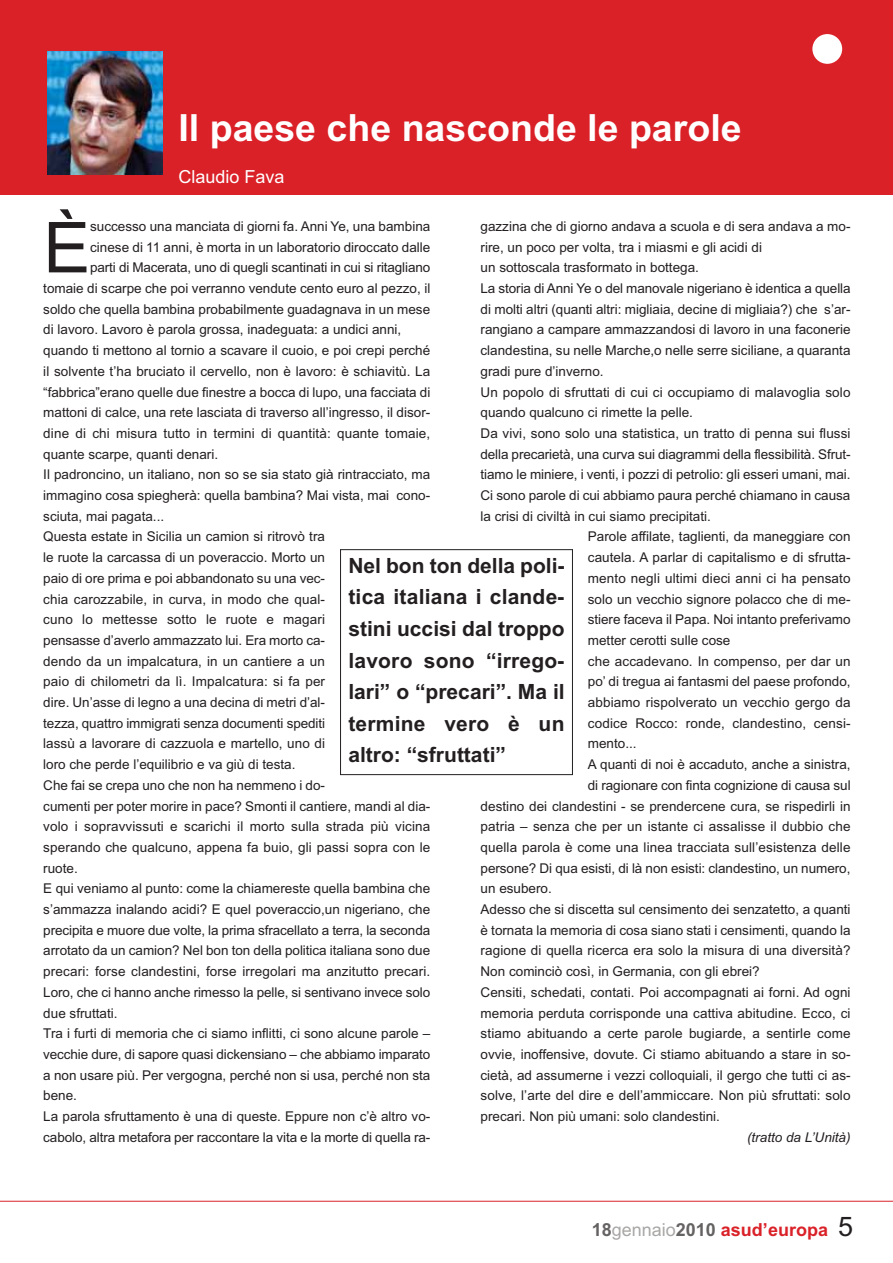
<style>
.page{position:relative;width:893px;height:1263px;background:#fff}
.page>*{position:absolute;margin:0;border:0;box-sizing:border-box;transform-origin:0 0}
.t1{font:70.35px "Arial";color:#231f20}
.t2{font:700 37.5px "Arial";color:#fff}
.t3{font:700 21px/31.7px "Arial";color:#231f20;text-align:justify}
.t4{font:700 18px "Arial";color:#da2128}
.t5{font:18px "Arial";color:#fff}
.t6{font:13.5px "Arial";color:#231f20}
.t7{font:italic 13.5px "Arial";color:#231f20}
.s1{color:#656262}
.s2{font-weight:400;color:#a9a7a6}
.s3{font-weight:400;font-size:27px;color:#231f20}
</style>
<div class="page">
<div style="left:0;top:0;width:892px;height:194px;background:#da2128"></div>
<hr style="left:0;top:1201px;width:892px;height:1px;background:#da2128">
<div style="left:812px;top:34px;width:30px;height:30px;background:#fff;border-radius:50%"></div>
<img style="left:48px;top:51px;width:114px;height:123px">
<hr style="left:340px;top:549px;width:1px;height:226px;background:#231f20">
<hr style="left:572px;top:549px;width:1px;height:226px;background:#231f20">
<hr style="left:340px;top:549px;width:233px;height:1px;background:#231f20">
<hr style="left:340px;top:774px;width:233px;height:1px;background:#231f20">
<h2 class="t2" style="left:178px;top:114px;width:564px">Il paese che nasconde le parole</h2>
<h3 class="t5" style="left:178px;top:170px;width:108px">Claudio Fava</h3>
<h1 class="t1" style="left:43px;top:222px;width:48px">È</h1>
<p class="t6" style="left:90px;top:221px;width:341px">successo una manciata di giorni fa. Anni Ye, una bambina</p>
<p class="t6" style="left:480px;top:221px;width:371px">gazzina che di giorno andava a scuola e di sera andava a mo-</p>
<p class="t6" style="left:480px;top:242px;width:283px">rire, un poco per volta, tra i miasmi e gli acidi di</p>
<p class="t6" style="left:480px;top:263px;width:220px">un sottoscala trasformato in bottega.</p>
<p class="t6" style="left:480px;top:283px;width:371px">La storia di Anni Ye o del manovale nigeriano è identica a quella</p>
<p class="t6" style="left:480px;top:304px;width:371px">di molti altri (quanti altri: migliaia, decine di migliaia?) che s’ar-</p>
<p class="t6" style="left:480px;top:325px;width:371px">rangiano a campare ammazzandosi di lavoro in una faconerie</p>
<p class="t6" style="left:480px;top:346px;width:371px">clandestina, su nelle Marche,o nelle serre siciliane, a quaranta</p>
<p class="t6" style="left:480px;top:366px;width:125px">gradi pure d’inverno.</p>
<p class="t6" style="left:480px;top:387px;width:371px">Un popolo di sfruttati di cui ci occupiamo di malavoglia solo</p>
<p class="t6" style="left:480px;top:408px;width:214px">quando qualcuno ci rimette la pelle.</p>
<p class="t6" style="left:480px;top:428px;width:371px">Da vivi, sono solo una statistica, un tratto di penna sui flussi</p>
<p class="t6" style="left:480px;top:449px;width:371px">della precarietà, una curva sui diagrammi della flessibilità. Sfrut-</p>
<p class="t6" style="left:480px;top:470px;width:371px">tiamo le miniere, i venti, i pozzi di petrolio: gli esseri umani, mai.</p>
<p class="t6" style="left:480px;top:490px;width:371px">Ci sono parole di cui abbiamo paura perché chiamano in causa</p>
<p class="t6" style="left:480px;top:511px;width:232px">la crisi di civiltà in cui siamo precipitati.</p>
<p class="t6" style="left:588px;top:532px;width:264px">Parole affilate, taglienti, da maneggiare con</p>
<p class="t6" style="left:588px;top:553px;width:264px">cautela. A parlar di capitalismo e di sfrutta-</p>
<p class="t6" style="left:588px;top:573px;width:264px">mento negli ultimi dieci anni ci ha pensato</p>
<p class="t6" style="left:588px;top:594px;width:264px">solo un vecchio signore polacco che di me-</p>
<p class="t6" style="left:588px;top:615px;width:264px">stiere faceva il Papa. Noi intanto preferivamo</p>
<p class="t6" style="left:588px;top:635px;width:144px">metter cerotti sulle cose</p>
<p class="t6" style="left:588px;top:656px;width:264px">che accadevano. In compenso, per dar un</p>
<p class="t6" style="left:588px;top:677px;width:264px">po’ di tregua ai fantasmi del paese profondo,</p>
<p class="t6" style="left:588px;top:697px;width:264px">abbiamo rispolverato un vecchio gergo da</p>
<p class="t6" style="left:588px;top:718px;width:264px">codice Rocco: ronde, clandestino, censi-</p>
<p class="t6" style="left:588px;top:739px;width:50px">mento...</p>
<p class="t6" style="left:588px;top:760px;width:264px">A quanti di noi è accaduto, anche a sinistra,</p>
<p class="t6" style="left:588px;top:780px;width:264px">di ragionare con finta cognizione di causa sul</p>
<p class="t6" style="left:480px;top:801px;width:371px">destino dei clandestini - se prendercene cura, se rispedirli in</p>
<p class="t6" style="left:480px;top:822px;width:371px">patria – senza che per un istante ci assalisse il dubbio che</p>
<p class="t6" style="left:480px;top:842px;width:371px">quella parola è come una linea tracciata sull’esistenza delle</p>
<p class="t6" style="left:480px;top:863px;width:371px">persone? Di qua esisti, di là non esisti: clandestino, un numero,</p>
<p class="t6" style="left:480px;top:884px;width:73px">un esubero.</p>
<p class="t6" style="left:480px;top:904px;width:371px">Adesso che si discetta sul censimento dei senzatetto, a quanti</p>
<p class="t6" style="left:480px;top:925px;width:371px">è tornata la memoria di cosa siano stati i censimenti, quando la</p>
<p class="t6" style="left:480px;top:946px;width:371px">ragione di quella ricerca era solo la misura di una diversità?</p>
<p class="t6" style="left:480px;top:966px;width:281px">Non cominciò così, in Germania, con gli ebrei?</p>
<p class="t6" style="left:480px;top:987px;width:371px">Censiti, schedati, contati. Poi accompagnati ai forni. Ad ogni</p>
<p class="t6" style="left:480px;top:1008px;width:371px">memoria perduta corrisponde una cattiva abitudine. Ecco, ci</p>
<p class="t6" style="left:480px;top:1029px;width:371px">stiamo abituando a certe parole bugiarde, a sentirle come</p>
<p class="t6" style="left:480px;top:1049px;width:371px">ovvie, inoffensive, dovute. Ci stiamo abituando a stare in so-</p>
<p class="t6" style="left:480px;top:1070px;width:371px">cietà, ad assumerne i vezzi colloquiali, il gergo che tutti ci as-</p>
<p class="t6" style="left:480px;top:1091px;width:371px">solve, l’arte del dire e dell’ammiccare. Non più sfruttati: solo</p>
<p class="t6" style="left:480px;top:1111px;width:241px">precari. Non più umani: solo clandestini.</p>
<p class="t7" style="left:747px;top:1132px;width:105px">(tratto da L’Unità)</p>
<p class="t6" style="left:90px;top:242px;width:341px">cinese di 11 anni, è morta in un laboratorio diroccato dalle</p>
<p class="t6" style="left:90px;top:263px;width:341px">parti di Macerata, uno di quegli scantinati in cui si ritagliano</p>
<p class="t6" style="left:43px;top:283px;width:388px">tomaie di scarpe che poi verranno vendute cento euro al pezzo, il</p>
<p class="t6" style="left:43px;top:304px;width:388px">soldo che quella bambina probabilmente guadagnava in un mese</p>
<p class="t6" style="left:43px;top:325px;width:359px">di lavoro. Lavoro è parola grossa, inadeguata: a undici anni,</p>
<p class="t6" style="left:43px;top:346px;width:388px">quando ti mettono al tornio a scavare il cuoio, e poi crepi perché</p>
<p class="t6" style="left:43px;top:366px;width:388px">il solvente t’ha bruciato il cervello, non è lavoro: è schiavitù. La</p>
<p class="t6" style="left:43px;top:387px;width:388px">“fabbrica”erano quelle due finestre a bocca di lupo, una facciata di</p>
<p class="t6" style="left:43px;top:408px;width:388px">mattoni di calce, una rete lasciata di traverso all’ingresso, il disor-</p>
<p class="t6" style="left:43px;top:428px;width:388px">dine di chi misura tutto in termini di quantità: quante tomaie,</p>
<p class="t6" style="left:43px;top:449px;width:176px">quante scarpe, quanti denari.</p>
<p class="t6" style="left:43px;top:470px;width:388px">Il padroncino, un italiano, non so se sia stato già rintracciato, ma</p>
<p class="t6" style="left:43px;top:490px;width:388px">immagino cosa spiegherà: quella bambina? Mai vista, mai cono-</p>
<p class="t6" style="left:43px;top:511px;width:122px">sciuta, mai pagata...</p>
<p class="t6" style="left:43px;top:532px;width:283px">Questa estate in Sicilia un camion si ritrovò tra</p>
<p class="t6" style="left:43px;top:553px;width:283px">le ruote la carcassa di un poveraccio. Morto un</p>
<p class="t6" style="left:43px;top:573px;width:283px">paio di ore prima e poi abbandonato su una vec-</p>
<p class="t6" style="left:43px;top:594px;width:283px">chia carozzabile, in curva, in modo che qual-</p>
<p class="t6" style="left:43px;top:615px;width:283px">cuno lo mettesse sotto le ruote e magari</p>
<p class="t6" style="left:43px;top:635px;width:283px">pensasse d’averlo ammazzato lui. Era morto ca-</p>
<p class="t6" style="left:43px;top:656px;width:283px">dendo da un impalcatura, in un cantiere a un</p>
<p class="t6" style="left:43px;top:677px;width:283px">paio di chilometri da lì. Impalcatura: si fa per</p>
<p class="t6" style="left:43px;top:697px;width:283px">dire. Un’asse di legno a una decina di metri d’al-</p>
<p class="t6" style="left:43px;top:718px;width:283px">tezza, quattro immigrati senza documenti spediti</p>
<p class="t6" style="left:43px;top:739px;width:283px">lassù a lavorare di cazzuola e martello, uno di</p>
<p class="t6" style="left:43px;top:760px;width:254px">loro che perde l’equilibrio e va giù di testa.</p>
<p class="t6" style="left:43px;top:780px;width:283px">Che fai se crepa uno che non ha nemmeno i do-</p>
<p class="t6" style="left:43px;top:801px;width:388px">cumenti per poter morire in pace? Smonti il cantiere, mandi al dia-</p>
<p class="t6" style="left:43px;top:822px;width:388px">volo i sopravvissuti e scarichi il morto sulla strada più vicina</p>
<p class="t6" style="left:43px;top:842px;width:388px">sperando che qualcuno, appena fa buio, gli passi sopra con le</p>
<p class="t6" style="left:43px;top:863px;width:36px">ruote.</p>
<p class="t6" style="left:43px;top:884px;width:388px">E qui veniamo al punto: come la chiamereste quella bambina che</p>
<p class="t6" style="left:43px;top:904px;width:388px">s’ammazza inalando acidi? E quel poveraccio,un nigeriano, che</p>
<p class="t6" style="left:43px;top:925px;width:388px">precipita e muore due volte, la prima sfracellato a terra, la seconda</p>
<p class="t6" style="left:43px;top:946px;width:388px">arrotato da un camion? Nel bon ton della politica italiana sono due</p>
<p class="t6" style="left:43px;top:966px;width:388px">precari: forse clandestini, forse irregolari ma anzitutto precari.</p>
<p class="t6" style="left:43px;top:987px;width:388px">Loro, che ci hanno anche rimesso la pelle, si sentivano invece solo</p>
<p class="t6" style="left:43px;top:1008px;width:76px">due sfruttati.</p>
<p class="t6" style="left:43px;top:1029px;width:388px">Tra i furti di memoria che ci siamo inflitti, ci sono alcune parole –</p>
<p class="t6" style="left:43px;top:1049px;width:388px">vecchie dure, di sapore quasi dickensiano – che abbiamo imparato</p>
<p class="t6" style="left:43px;top:1070px;width:388px">a non usare più. Per vergogna, perché non si usa, perché non sta</p>
<p class="t6" style="left:43px;top:1091px;width:35px">bene.</p>
<p class="t6" style="left:43px;top:1111px;width:388px">La parola sfruttamento è una di queste. Eppure non c’è altro vo-</p>
<p class="t6" style="left:43px;top:1132px;width:388px">cabolo, altra metafora per raccontare la vita e la morte di quella ra-</p>
<h3 class="t3" style="left:348px;top:552px;width:218px">Nel bon ton della poli&shy;tica italiana i clande&shy;stini uccisi dal troppo lavoro sono “irrego&shy;lari” o “precari”. Ma il termine vero è un altro: “sfruttati”</h3>
<h3 class="t4" style="left:591px;top:1223px;width:263px"><span class="s1">18</span><span class="s2">gennaio</span><span class="s1">2010</span> asud’europa <span class="s3">5</span></h3>
</div>
